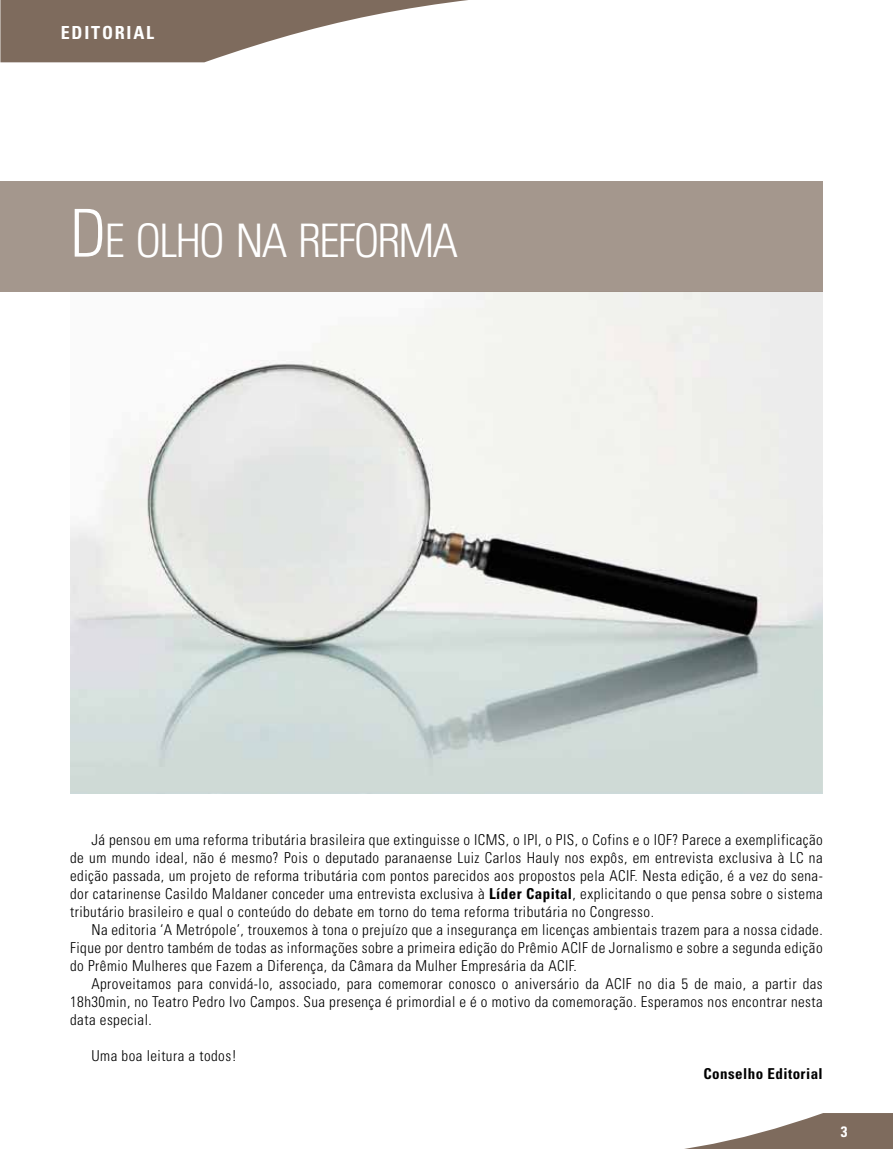
<style>
.page{position:relative;width:893px;height:1149px;background:#fff}
.page>*{position:absolute;margin:0;border:0;box-sizing:border-box;transform-origin:0 0}
.t1{font:300 condensed 46.2px "Univers LT Std";letter-spacing:-.045em;color:#fff}
.t2{font:700 condensed 18px "Univers LT Std";letter-spacing:.1em;color:#fff}
.t3{font:300 condensed 15px/18px "Univers LT Std";letter-spacing:.03em;color:#000;text-align:justify}
.t4{font:700 condensed 15px "Univers LT Std";letter-spacing:.03em;color:#000}
.t5{font:700 condensed 15px "Univers LT Std";color:#fff}
.s1{font-size:66px}
.s2{font-weight:700}
</style>
<div class="page">
<img style="left:70px;top:291px;width:753px;height:502px">
<svg style="left:0;top:0;width:468px;height:62px"></svg>
<div style="left:0;top:181px;width:822px;height:110px;background:#a4978d"></div>
<svg style="left:690px;top:1113px;width:203px;height:35px"></svg>
<p class="t2" style="left:61px;top:22px;width:95px">EDITORIAL</p>
<h1 class="t1" style="left:70px;top:212px;width:390px"><span class="s1">D</span>E OLHO NA REFORMA</h1>
<p class="t3" style="left:70px;top:830px;width:754px;text-indent:21px">Já pensou em uma reforma tributária brasileira que extinguisse o ICMS, o IPI, o PIS, o Cofins e o IOF? Parece a exemplificação de um mundo ideal, não é mesmo? Pois o deputado paranaense Luiz Carlos Hauly nos expôs, em entrevista exclusiva à LC na edição passada, um projeto de reforma tributária com pontos parecidos aos propostos pela ACIF. Nesta edição, é a vez do sena&shy;dor catarinense Casildo Maldaner conceder uma entrevista exclusiva à <span class="s2">Líder Capital</span>, explicitando o que pensa sobre o sistema tributário brasileiro e qual o conteúdo do debate em torno do tema reforma tributária no Congresso.</p>
<p class="t3" style="left:70px;top:920px;width:754px;text-indent:21px">Na editoria ‘A Metrópole’, trouxemos à tona o prejuízo que a insegurança em licenças ambientais trazem para a nossa cidade.<br>Fique por dentro também de todas as informações sobre a primeira edição do Prêmio ACIF de Jornalismo e sobre a segunda edição do Prêmio Mulheres que Fazem a Diferença, da Câmara da Mulher Empresária da ACIF.</p>
<p class="t3" style="left:70px;top:974px;width:754px;text-indent:21px">Aproveitamos para convidá-lo, associado, para comemorar conosco o aniversário da ACIF no dia 5 de maio, a partir das 18h30min, no Teatro Pedro Ivo Campos. Sua presença é primordial e é o motivo da comemoração. Esperamos nos encontrar nesta data especial.</p>
<p class="t3" style="left:91px;top:1046px;width:147px">Uma boa leitura a todos!</p>
<p class="t4" style="left:703px;top:1064px;width:121px">Conselho Editorial</p>
<p class="t5" style="left:841px;top:1121px;width:8px">3</p>
</div>
